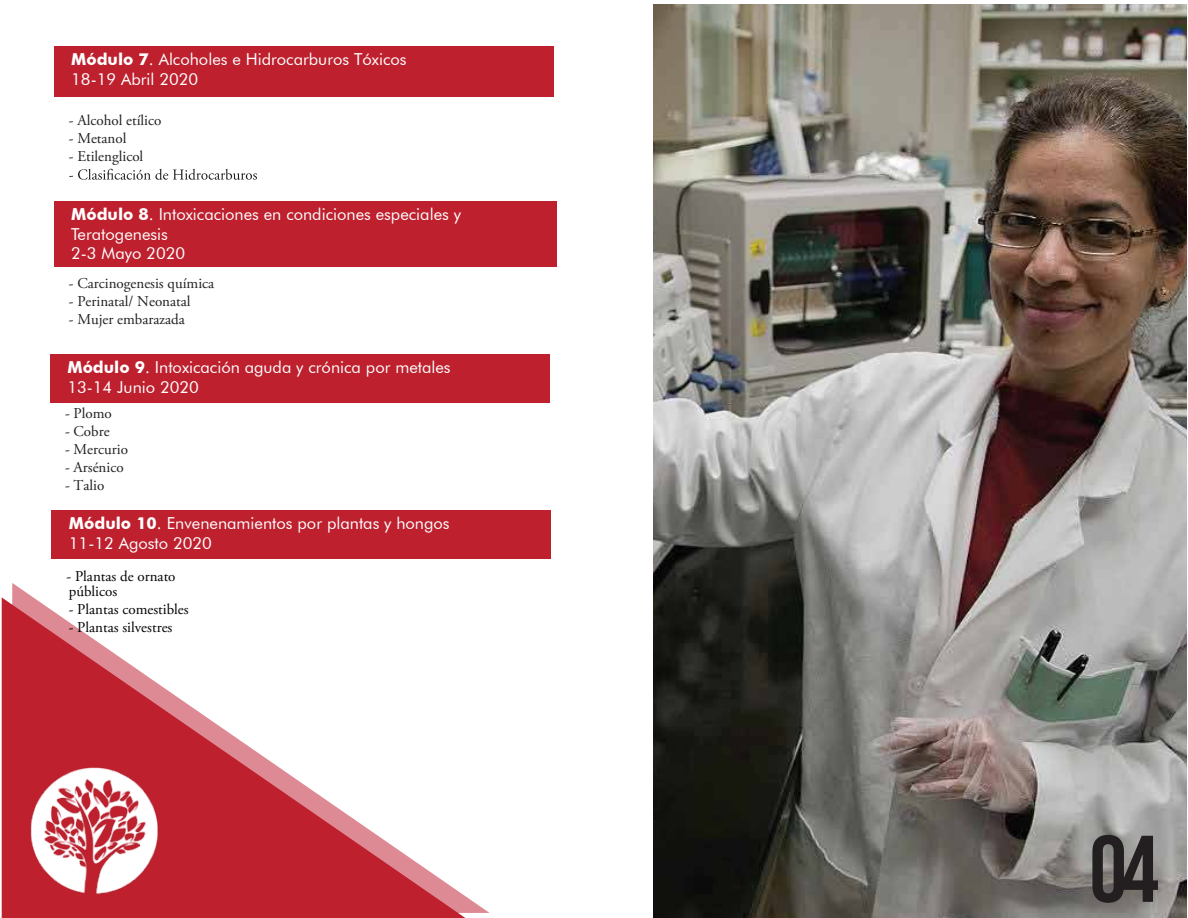
<style>
.page{position:relative;width:1188px;height:918px;background:#fff}
.page>*{position:absolute;margin:0;border:0;box-sizing:border-box;transform-origin:0 0}
.t1{font:94.5px "Bebas Neue";color:#231f20}
.t2{font:16.5px/19.8px "Futura BT";color:#fff}
.t3{font:15px "Adobe Garamond Pro";color:#231f20}
.t4{font:15px/15px "Adobe Garamond Pro";color:#030303}
.s1{font-weight:700}
</style>
<div class="page">
<svg style="left:2px;top:597px;width:463px;height:321px"></svg>
<svg style="left:69px;top:169px;width:188px;height:11px"></svg>
<div style="left:54px;top:47px;width:499px;height:50px;background:#be202e"></div>
<div style="left:54px;top:201px;width:502px;height:65px;background:#be202e"></div>
<div style="left:50px;top:354px;width:499px;height:49px;background:#be202e"></div>
<div style="left:52px;top:510px;width:499px;height:49px;background:#be202e"></div>
<img style="left:10px;top:756px;width:159px;height:158px">
<img style="left:653px;top:4px;width:534px;height:914px">
<p class="t2" style="left:71px;top:49px;width:337px"><span class="s1">Módulo 7</span>. Alcoholes e Hidrocarburos Tóxicos<br>18-19 Abril 2020</p>
<p class="t3" style="left:69px;top:112px;width:94px">- Alcohol etílico</p>
<p class="t3" style="left:69px;top:130px;width:59px">- Metanol</p>
<p class="t3" style="left:69px;top:148px;width:76px">- Etilenglicol</p>
<p class="t2" style="left:71px;top:204px;width:391px"><span class="s1">Módulo 8</span>. Intoxicaciones en condiciones especiales y<br>Teratogenesis<br>2-3 Mayo 2020</p>
<p class="t3" style="left:69px;top:275px;width:147px">- Carcinogenesis química</p>
<p class="t3" style="left:69px;top:293px;width:123px">- Perinatal/ Neonatal</p>
<p class="t3" style="left:69px;top:311px;width:118px">- Mujer embarazada</p>
<p class="t2" style="left:67px;top:357px;width:385px"><span class="s1">Módulo 9</span>. Intoxicación aguda y crónica por metales<br>13-14 Junio 2020</p>
<p class="t3" style="left:65px;top:404px;width:48px">- Plomo</p>
<p class="t3" style="left:65px;top:422px;width:46px">- Cobre</p>
<p class="t3" style="left:65px;top:440px;width:64px">- Mercurio</p>
<p class="t3" style="left:65px;top:458px;width:60px">- Arsénico</p>
<p class="t3" style="left:65px;top:476px;width:41px">- Talio</p>
<p class="t2" style="left:69px;top:513px;width:382px"><span class="s1">Módulo 10</span>. Envenenamientos por plantas y hongos<br>11-12 Agosto 2020</p>
<p class="t4" style="left:67px;top:570px;width:111px">- Plantas de ornato públicos</p>
<p class="t4" style="left:69px;top:603px;width:122px">- Plantas comestibles</p>
<p class="t4" style="left:69px;top:621px;width:105px">- Plantas silvestres</p>
<h1 class="t1" style="left:1089px;top:816px;width:71px">04</h1>
</div>
